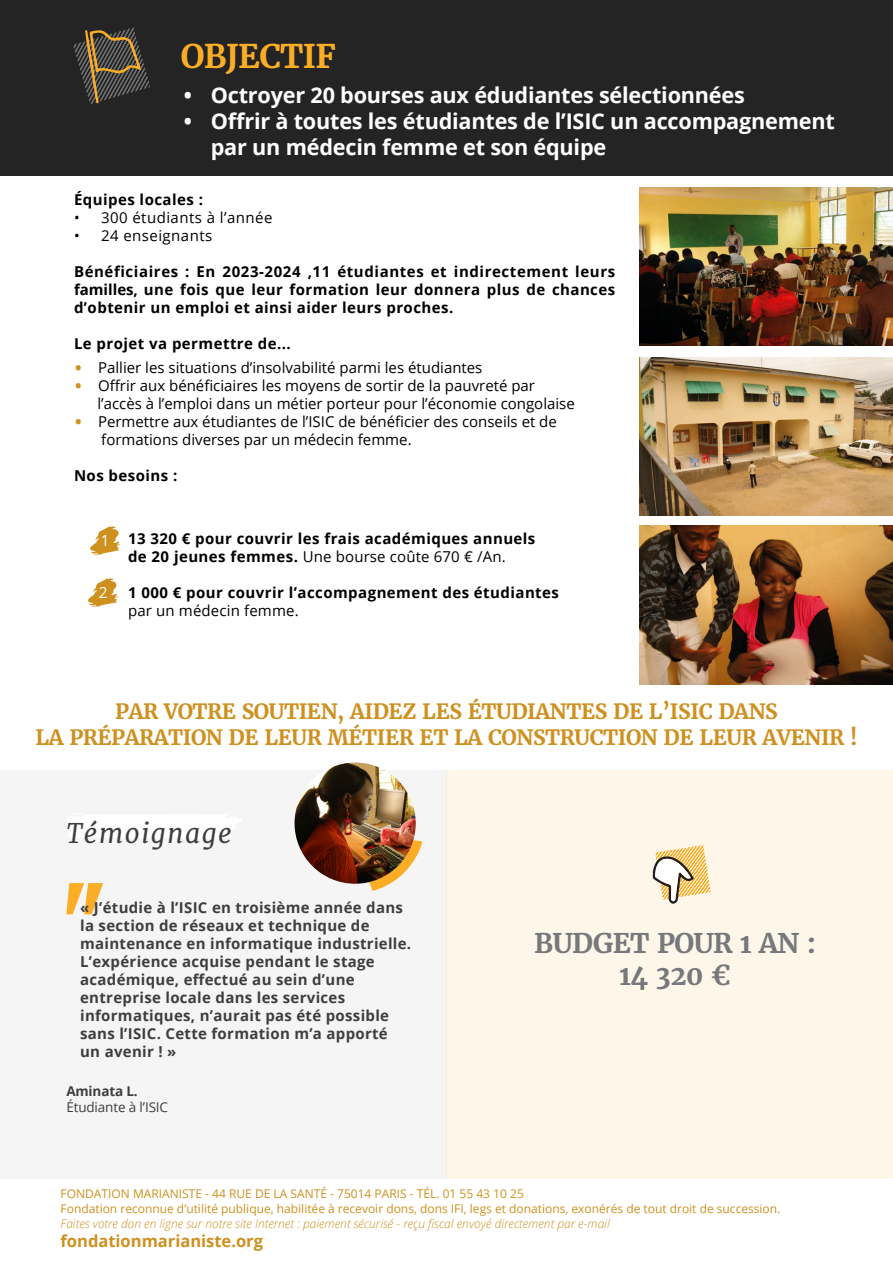
<style>
.page{position:relative;width:893px;height:1263px;background:#fff}
.page>*{position:absolute;margin:0;border:0;box-sizing:border-box;transform-origin:0 0}
.t1{font:700 32.55px "Merriweather";letter-spacing:-.02em;color:#fbad26}
.t2{font:700 27px "Merriweather";letter-spacing:-.02em;color:#76787b}
.t3{font:italic 26.85px "Merriweather";letter-spacing:.05em;color:#3e3e3f}
.t4{font:700 21.6px/26px "Open Sans";letter-spacing:-.01em;color:#fff}
.t5{font:700 21px "Merriweather";letter-spacing:-.02em;color:#ce901e}
.t6{font:700 16.5px "Open Sans";color:#ce901e}
.t7{font:15.3px "Open Sans";color:#fff}
.t8{font:15px "Open Sans";color:#000}
.t9{font:700 15px/18px "Open Sans";letter-spacing:.03em;color:#000;text-align:justify}
.t10{font:700 15px/18px "Open Sans";letter-spacing:.02em;color:#3e3e3f}
.t11{font:15px "Open Sans";letter-spacing:.03em;color:#000}
.t12{font:13.5px "Open Sans";letter-spacing:-.01em;color:#3e3e3f}
.t13{font:700 13.5px "Open Sans";letter-spacing:-.01em;color:#3e3e3f}
.t14{font:12px "Open Sans";color:#ce901e}
.t15{font:italic 300 12px "Open Sans";color:#ce901e}
.s1{font-size:22.5px;color:#ce901e}
.s2{font-weight:700}
</style>
<div class="page">
<div style="left:446px;top:770px;width:447px;height:409px;background:#fef7e9"></div>
<svg style="left:653px;top:845px;width:57px;height:59px"></svg>
<div style="left:0;top:0;width:893px;height:175px;background:#242424"></div>
<svg style="left:74px;top:28px;width:76px;height:76px"></svg>
<div style="left:0;top:770px;width:446px;height:409px;background:#f5f5f5"></div>
<svg style="left:369px;top:840px;width:54px;height:51px"></svg>
<img style="left:295px;top:762px;width:121px;height:122px;border-radius:61px">
<svg style="left:66px;top:883px;width:37px;height:31px"></svg>
<img style="left:640px;top:187px;width:253px;height:158px">
<img style="left:640px;top:357px;width:253px;height:159px">
<img style="left:640px;top:526px;width:253px;height:158px">
<svg style="left:88px;top:578px;width:32px;height:29px"></svg>
<svg style="left:90px;top:526px;width:32px;height:29px"></svg>
<p class="t1" style="left:181px;top:35px;width:157px">OBJECTIF</p>
<p class="t4" style="left:184px;top:82px;width:563px">• Octroyer 20 bourses aux édudiantes sélectionnées</p>
<p class="t4" style="left:211px;top:108px;width:626px;text-indent:-27px">• Offrir à toutes les étudiantes de l’ISIC un accompagnement par un médecin femme et son équipe</p>
<p class="t9" style="left:74px;top:190px;width:130px">Équipes locales :</p>
<p class="t11" style="left:74px;top:208px;width:200px">• 300 étudiants à l’année</p>
<p class="t11" style="left:74px;top:226px;width:140px">• 24 enseignants</p>
<p class="t9" style="left:74px;top:262px;width:543px">Bénéficiaires : En 2023-2024 ,11 étudiantes et indirectement leurs familles, une fois que leur formation leur donnera plus de chances d’obtenir un emploi et ainsi aider leurs proches.</p>
<p class="t9" style="left:74px;top:334px;width:218px">Le projet va permettre de...</p>
<p class="t8" style="left:74px;top:358px;width:410px"><span class="s1">•</span> Pallier les situations d’insolvabilité parmi les étudiantes</p>
<p class="t8" style="left:74px;top:376px;width:462px"><span class="s1">•</span> Offrir aux bénéficiaires les moyens de sortir de la pauvreté par</p>
<p class="t8" style="left:97px;top:394px;width:479px">l’accès à l’emploi dans un métier porteur pour l’économie congolaise</p>
<p class="t8" style="left:74px;top:412px;width:484px"><span class="s1">•</span> Permettre aux étudiantes de l’ISIC de bénéficier des conseils et de</p>
<p class="t8" style="left:101px;top:430px;width:312px">formations diverses par un médecin femme.</p>
<p class="t9" style="left:74px;top:466px;width:105px">Nos besoins :</p>
<p class="t7" style="left:101px;top:530px;width:10px">1</p>
<p class="t7" style="left:99px;top:582px;width:10px">2</p>
<p class="t9" style="left:128px;top:529px;width:409px">13 320 € pour couvrir les frais académiques annuels</p>
<p class="t8" style="left:128px;top:547px;width:379px"><span class="s2">de 20 jeunes femmes.</span> Une bourse coûte 670 € /An.</p>
<p class="t9" style="left:128px;top:583px;width:432px">1 000 € pour couvrir l’accompagnement des étudiantes</p>
<p class="t8" style="left:128px;top:601px;width:172px">par un médecin femme.</p>
<p class="t5" style="left:115px;top:698px;width:664px">PAR VOTRE SOUTIEN, AIDEZ LES ÉTUDIANTES DE L’ISIC DANS</p>
<p class="t5" style="left:35px;top:724px;width:823px">LA PRÉPARATION DE LEUR MÉTIER ET LA CONSTRUCTION DE LEUR AVENIR !</p>
<p class="t3" style="left:66px;top:817px;width:167px">Témoignage</p>
<p class="t10" style="left:80px;top:898px;width:324px">« J’étudie à l’ISIC en troisième année dans</p>
<p class="t10" style="left:80px;top:916px;width:291px">la section de réseaux et technique de</p>
<p class="t10" style="left:80px;top:934px;width:333px">maintenance en informatique industrielle.</p>
<p class="t10" style="left:80px;top:952px;width:296px">L’expérience acquise pendant le stage</p>
<p class="t10" style="left:80px;top:970px;width:276px">académique, effectué au sein d’une</p>
<p class="t10" style="left:80px;top:988px;width:267px">entreprise locale dans les services</p>
<p class="t10" style="left:80px;top:1006px;width:310px">informatiques, n’aurait pas été possible sans l’ISIC. Cette formation m’a apporté</p>
<p class="t10" style="left:80px;top:1042px;width:98px">un avenir ! »</p>
<p class="t13" style="left:66px;top:1081px;width:73px">Aminata L.</p>
<p class="t12" style="left:66px;top:1098px;width:103px">Étudiante à l’ISIC</p>
<p class="t2" style="left:534px;top:926px;width:283px">BUDGET POUR 1 AN :</p>
<p class="t2" style="left:619px;top:958px;width:113px">14 320 €</p>
<p class="t14" style="left:61px;top:1185px;width:465px">FONDATION MARIANISTE - 44 RUE DE LA SANTÉ - 75014 PARIS - TÉL. 01 55 43 10 25</p>
<p class="t14" style="left:61px;top:1200px;width:721px">Fondation reconnue d’utilité publique, habilitée à recevoir dons, dons IFI, legs et donations, exonérés de tout droit de succession.</p>
<p class="t15" style="left:61px;top:1215px;width:551px">Faites votre don en ligne sur notre site Internet : paiement sécurisé - reçu fiscal envoyé directement par e-mail</p>
<p class="t6" style="left:61px;top:1230px;width:204px">fondationmarianiste.org</p>
</div>
